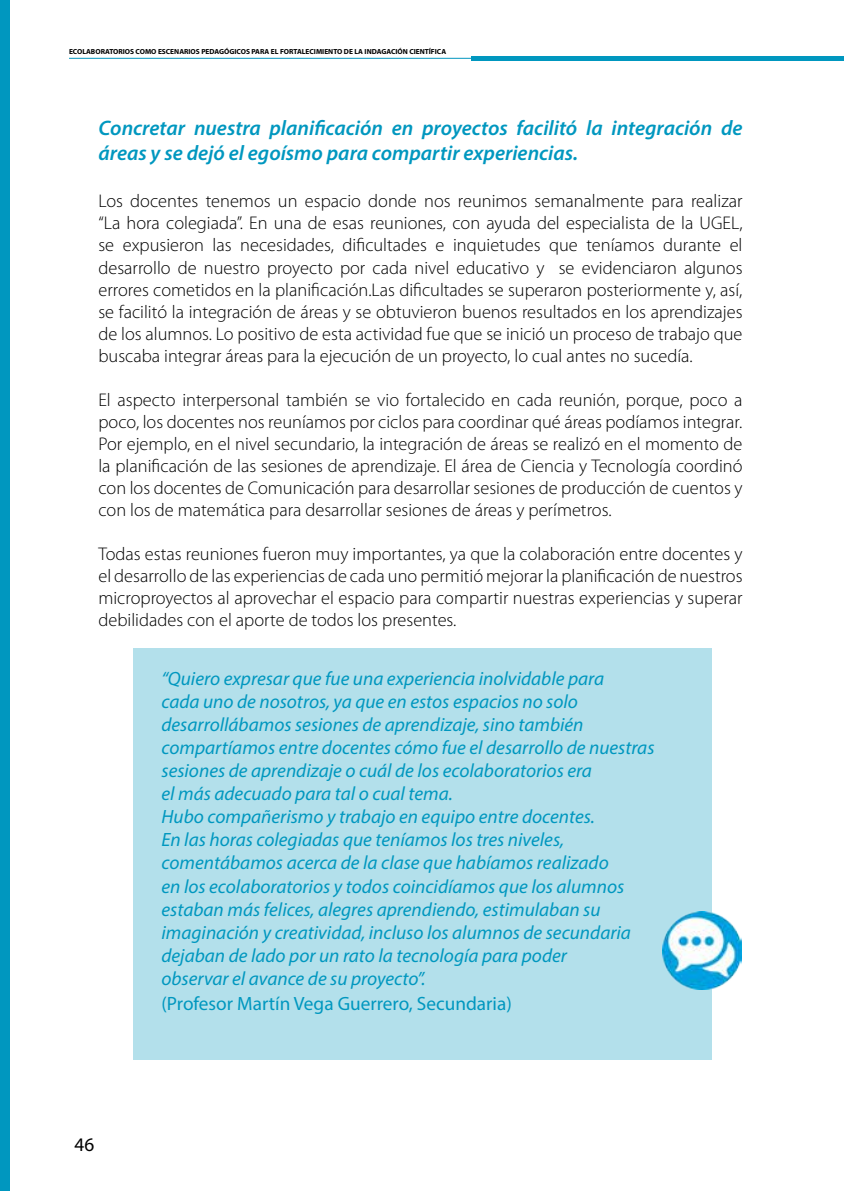
<style>
.page{position:relative;width:844px;height:1191px;background:#fff}
.page>*{position:absolute;margin:0;border:0;box-sizing:border-box;transform-origin:0 0}
.t1{font:italic 600 21px/25.2px "Myriad Pro";color:#0097bf}
.t2{font:italic 19.25px/23.1px "Myriad Pro";color:#0097bf}
.t3{font:19.25px "Myriad Pro";color:#0097bf}
.t4{font:19.25px "Myriad Pro";color:#000}
.t5{font:300 18.38px/22.1px "Myriad Pro";color:#000;text-align:justify}
.t6{font:700 7.35px "Myriad Pro";color:#000}
</style>
<div class="page">
<div style="left:0;top:0;width:10px;height:1190px;background:#0097bf"></div>
<hr style="left:69px;top:58px;width:774px;height:1px;background:#0396bf">
<div style="left:471px;top:56px;width:372px;height:5px;background:#0097bf"></div>
<div style="left:133px;top:648px;width:578px;height:411px;background:#b3e0eb"></div>
<img style="left:662px;top:911px;width:79px;height:78px">
<p class="t6" style="left:69px;top:46px;width:378px">ECOLABORATORIOS COMO ESCENARIOS PEDAGÓGICOS PARA EL FORTALECIMIENTO DE LA INDAGACIÓN CIENTÍFICA</p>
<p class="t1" style="left:98px;top:115px;width:645px">Concretar nuestra planificación en proyectos facilitó la integración de áreas y se dejó el egoísmo para compartir experiencias.</p>
<p class="t5" style="left:98px;top:190px;width:645px">Los docentes tenemos un espacio donde nos reunimos semanalmente para realizar “La hora colegiada”. En una de esas reuniones, con ayuda del especialista de la UGEL, se expusieron las necesidades, dificultades e inquietudes que teníamos durante el desarrollo de nuestro proyecto por cada nivel educativo y se evidenciaron algunos errores cometidos en la planificación.Las dificultades se superaron posteriormente y, así, se facilitó la integración de áreas y se obtuvieron buenos resultados en los aprendizajes de los alumnos. Lo positivo de esta actividad fue que se inició un proceso de trabajo que buscaba integrar áreas para la ejecución de un proyecto, lo cual antes no sucedía.</p>
<p class="t5" style="left:98px;top:389px;width:645px">El aspecto interpersonal también se vio fortalecido en cada reunión, porque, poco a poco, los docentes nos reuníamos por ciclos para coordinar qué áreas podíamos integrar.<br>Por ejemplo, en el nivel secundario, la integración de áreas se realizó en el momento de la planificación de las sesiones de aprendizaje. El área de Ciencia y Tecnología coordinó con los docentes de Comunicación para desarrollar sesiones de producción de cuentos y con los de matemática para desarrollar sesiones de áreas y perímetros.</p>
<p class="t5" style="left:98px;top:543px;width:645px">Todas estas reuniones fueron muy importantes, ya que la colaboración entre docentes y el desarrollo de las experiencias de cada uno permitió mejorar la planificación de nuestros microproyectos al aprovechar el espacio para compartir nuestras experiencias y superar debilidades con el aporte de todos los presentes.</p>
<p class="t4" style="left:74px;top:1132px;width:21px">46</p>
<p class="t2" style="left:161px;top:666px;width:494px">“Quiero expresar que fue una experiencia inolvidable para<br>cada uno de nosotros, ya que en estos espacios no solo desarrollábamos sesiones de aprendizaje, sino también compartíamos entre docentes cómo fue el desarrollo de nuestras sesiones de aprendizaje o cuál de los ecolaboratorios era<br>el más adecuado para tal o cual tema.<br>Hubo compañerismo y trabajo en equipo entre docentes.<br>En las horas colegiadas que teníamos los tres niveles, comentábamos acerca de la clase que habíamos realizado<br>en los ecolaboratorios y todos coincidíamos que los alumnos estaban más felices, alegres aprendiendo, estimulaban su imaginación y creatividad, incluso los alumnos de secundaria dejaban de lado por un rato la tecnología para poder<br>observar el avance de su proyecto”.</p>
<p class="t3" style="left:161px;top:991px;width:352px">(Profesor Martín Vega Guerrero, Secundaria)</p>
</div>
